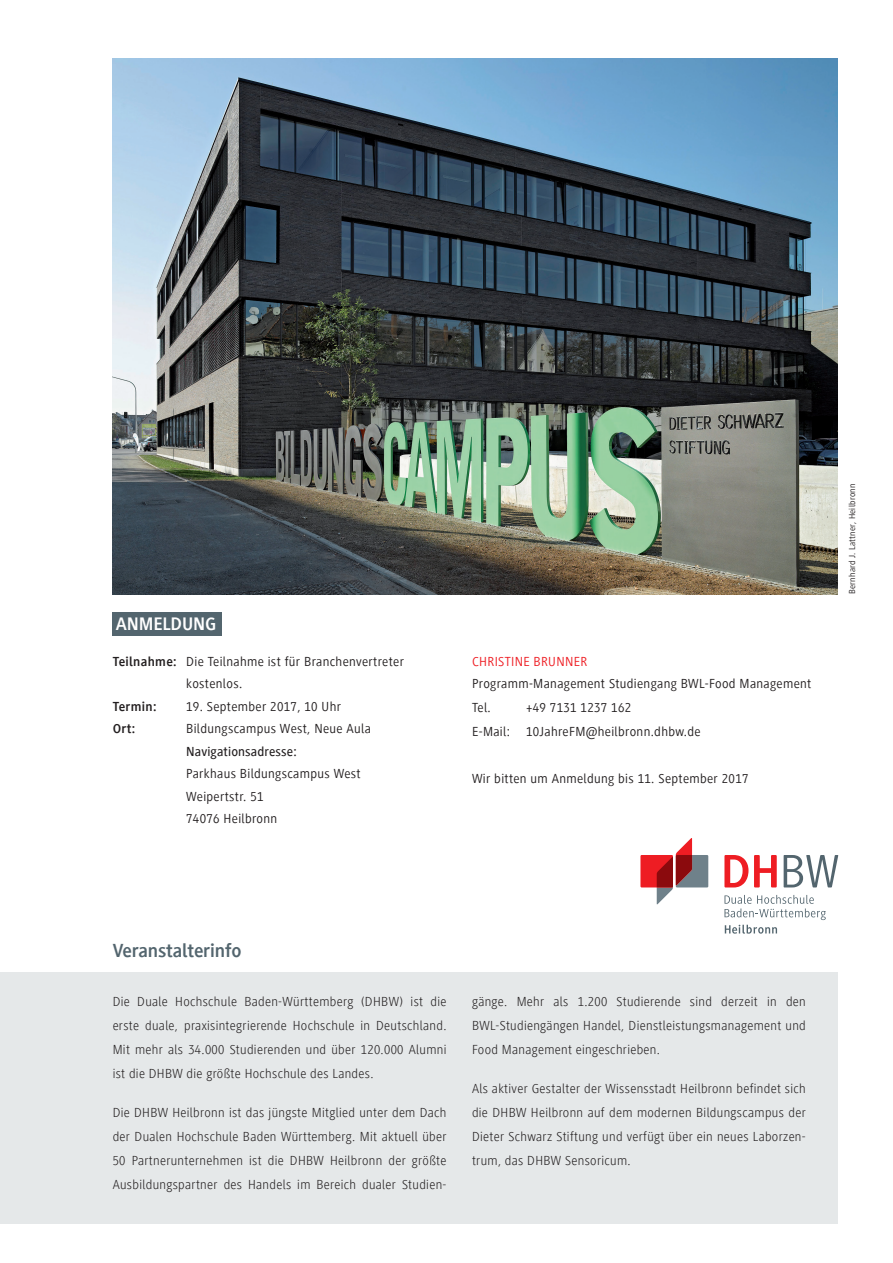
<style>
.page{position:relative;width:893px;height:1263px;background:#fff}
.page>*{position:absolute;margin:0;border:0;box-sizing:border-box;transform-origin:0 0}
.t1{font:700 19.5px "Generis Sans Com";letter-spacing:-.01em;color:#53656e}
.t2{font:700 18.6px "Generis Sans Com";letter-spacing:-.01em;color:#fff}
.t3{font:300 13.5px/24px "Generis Sans Com";letter-spacing:.025em;color:#231f20;text-align:justify}
.t4{font:13.5px/22.5px "Generis Sans Com";letter-spacing:.025em;color:#231f20}
.t5{font:500 13.5px "Generis Sans Com";letter-spacing:.01em;color:#231f20}
.t6{font:13.5px "Generis Sans Com";letter-spacing:.025em;color:#ee1d23}
.t7{font:700 13.5px "Generis Sans Com";letter-spacing:.025em;color:#231f20}
.t8{font:9px "Generis Sans Com";letter-spacing:.025em;color:#231f20}
.s1{font-weight:700}
</style>
<div class="page">
<hr style="left:892px;top:325px;width:1px;height:63px;background:#ee1d23">
<div style="left:0;top:973px;width:837px;height:251px;background:#e5e8e9"></div>
<div style="left:113px;top:612px;width:109px;height:24px;background:#53656e"></div>
<img style="left:113px;top:58px;width:724px;height:536px">
<div style="left:640px;top:855px;width:33px;height:32px;background:#ee1d23"></div>
<svg style="left:657px;top:838px;width:51px;height:66px"></svg>
<svg style="left:724px;top:855px;width:24px;height:32px"></svg>
<svg style="left:754px;top:855px;width:23px;height:32px"></svg>
<svg style="left:784px;top:855px;width:54px;height:32px"></svg>
<svg style="left:724px;top:895px;width:102px;height:39px"></svg>
<h2 class="t2" style="left:116px;top:614px;width:102px">ANMELDUNG</h2>
<p class="t4" style="left:186px;top:650px;width:219px;text-indent:-73px"><span class="s1">Teilnahme:</span> Die Teilnahme ist für Branchenvertreter kostenlos.</p>
<p class="t7" style="left:113px;top:699px;width:45px">Termin:</p>
<p class="t4" style="left:186px;top:695px;width:156px">19. September 2017, 10 Uhr</p>
<p class="t7" style="left:113px;top:721px;width:24px">Ort:</p>
<p class="t4" style="left:186px;top:718px;width:186px">Bildungscampus West, Neue Aula</p>
<p class="t5" style="left:186px;top:744px;width:112px">Navigationsadresse:</p>
<p class="t4" style="left:186px;top:763px;width:176px">Parkhaus Bildungscampus West<br>Weipertstr. 51<br>74076 Heilbronn</p>
<p class="t6" style="left:472px;top:654px;width:117px">CHRISTINE BRUNNER</p>
<p class="t4" style="left:472px;top:672px;width:341px;line-height:24px">Programm-Management Studiengang BWL-Food Management<br>Tel.</p>
<p class="t4" style="left:472px;top:696px;width:230px;line-height:24px;text-indent:54px">+49 7131 1237 162<br>E-Mail: 10JahreFM@heilbronn.dhbw.de</p>
<p class="t4" style="left:472px;top:767px;width:278px">Wir bitten um Anmeldung bis 11. September 2017</p>
<p class="t8" style="left:847px;top:594px;width:112px;rotate:-90deg">Bernhard J. Lattner, Heilbronn</p>
<h1 class="t1" style="left:113px;top:940px;width:130px">Veranstalterinfo</h1>
<p class="t3" style="left:113px;top:990px;width:335px">Die Duale Hochschule Baden-Württemberg (DHBW) ist die erste duale, praxisintegrierende Hochschule in Deutschland.<br>Mit mehr als 34.000 Studierenden und über 120.000 Alumni ist die DHBW die größte Hochschule des Landes.</p>
<p class="t3" style="left:113px;top:1101px;width:335px">Die DHBW Heilbronn ist das jüngste Mitglied unter dem Dach der Dualen Hochschule Baden Württemberg. Mit aktuell über 50 Partnerunternehmen ist die DHBW Heilbronn der größte Ausbildungspartner des Handels im Bereich dualer Studien-</p>
<p class="t3" style="left:472px;top:990px;width:335px">gänge. Mehr als 1.200 Studierende sind derzeit in den BWL-Studiengängen Handel, Dienstleistungsmanagement und Food Management eingeschrieben.</p>
<p class="t3" style="left:472px;top:1077px;width:335px">Als aktiver Gestalter der Wissensstadt Heilbronn befindet sich die DHBW Heilbronn auf dem modernen Bildungscampus der Dieter Schwarz Stiftung und verfügt über ein neues Laborzen&shy;trum, das DHBW Sensoricum.</p>
</div>
